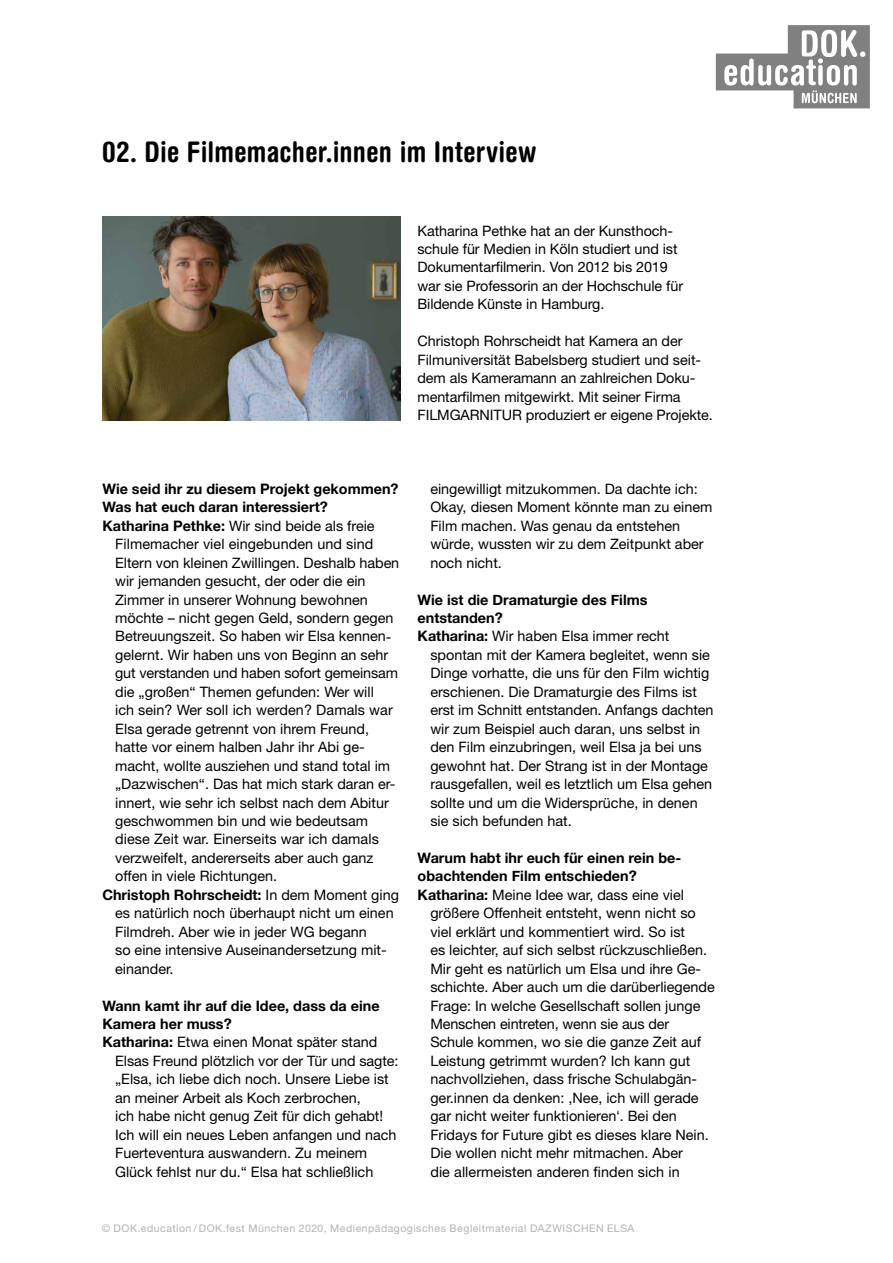
<style>
.page{position:relative;width:893px;height:1263px;background:#fff}
.page>*{position:absolute;margin:0;border:0;box-sizing:border-box;transform-origin:0 0}
.t1{font:700 condensed 28.5px "Helvetica Rounded LT Std";letter-spacing:.01em;color:#000}
.t2{font:14.4px/18.5px "Helvetica Neue LT Std";color:#000}
.t3{font:700 14.4px/18.5px "Helvetica Neue";color:#000}
.t4{font:10.5px "Helvetica Neue LT Std";letter-spacing:.045em;color:#b3b2b2}
.s1{font-family:"Helvetica Neue";font-weight:700}
.s2{font-family:"Helvetica Neue LT Std";font-weight:400}
.s3{font-family:"Helvetica LT Std"}
</style>
<div class="page">
<svg style="left:716px;top:25px;width:154px;height:83px"></svg>
<img style="left:102px;top:217px;width:298px;height:203px">
<h1 class="t1" style="left:102px;top:134px;width:436px">02. Die Filmemacher.innen im Interview</h1>
<p class="t2" style="left:417px;top:221px;width:267px">Katharina Pethke hat an der Kunsthoch&shy;schule für Medien in Köln studiert und ist Dokumentarfilmerin. Von 2012 bis 2019 war sie Professorin an der Hochschule für Bildende Künste in Hamburg.</p>
<p class="t2" style="left:417px;top:332px;width:297px">Christoph Rohrscheidt hat Kamera an der Filmuniversität Babelsberg studiert und seit&shy;dem als Kameramann an zahlreichen Doku&shy;mentarfilmen mitgewirkt. Mit seiner Firma FILMGARNITUR produziert er eigene Projekte.</p>
<p class="t3" style="left:102px;top:479px;width:298px">Wie seid ihr zu diesem Projekt gekommen?<br>Was hat euch daran interessiert?</p>
<p class="t2" style="left:115px;top:516px;width:286px;text-indent:-13px"><span class="s1">Katharina Pethke:</span> Wir sind beide als freie Filmemacher viel eingebunden und sind Eltern von kleinen Zwillingen. Deshalb haben wir jemanden gesucht, der oder die ein Zimmer in unserer Wohnung bewohnen möchte – nicht gegen Geld, sondern gegen Betreuungszeit. So haben wir Elsa kennen&shy;gelernt. Wir haben uns von Beginn an sehr gut verstanden und haben sofort gemeinsam die „großen“ Themen gefunden: Wer will<br>ich sein? Wer soll ich werden? Damals war Elsa gerade getrennt von ihrem Freund, hatte vor einem halben Jahr ihr Abi ge&shy;macht, wollte ausziehen und stand total im „Dazwischen“. Das hat mich stark daran er&shy;innert, wie sehr ich selbst nach dem Abitur geschwommen bin und wie bedeutsam diese Zeit war. Einerseits war ich damals verzweifelt, andererseits aber auch ganz offen in viele Richtungen.</p>
<p class="t3" style="left:102px;top:885px;width:298px">Christoph Rohrscheidt: <span class="s2">In dem Moment ging</span></p>
<p class="t2" style="left:115px;top:904px;width:280px">es natürlich noch überhaupt nicht um einen Filmdreh. Aber wie in jeder WG begann<br>so eine intensive Auseinandersetzung mit&shy;einander.</p>
<p class="t3" style="left:102px;top:996px;width:279px">Wann kamt ihr auf die Idee, dass da eine<br>Kamera her muss?</p>
<p class="t2" style="left:115px;top:1033px;width:285px;text-indent:-13px"><span class="s1">Katharina:</span> Etwa einen Monat später stand Elsas Freund plötzlich vor der Tür und sagte: „Elsa, ich liebe dich noch. Unsere Liebe ist an meiner Arbeit als Koch zerbrochen,<br>ich habe nicht genug Zeit für dich gehabt!<br>Ich will ein neues Leben anfangen und nach Fuerteventura auswandern. Zu meinem Glück fehlst nur du.“ Elsa hat schließlich</p>
<p class="t2" style="left:430px;top:479px;width:283px">eingewilligt mitzukommen. Da dachte ich:<br>Okay, diesen Moment könnte man zu einem Film machen. Was genau da entstehen würde, wussten wir zu dem Zeitpunkt aber noch nicht.</p>
<p class="t3" style="left:418px;top:590px;width:231px">Wie ist die Dramaturgie des Films entstanden?</p>
<p class="t2" style="left:430px;top:627px;width:285px;text-indent:-13px"><span class="s1">Katharina:</span> Wir haben Elsa immer recht spontan mit der Kamera begleitet, wenn sie Dinge vorhatte, die uns für den Film wichtig erschienen. Die Dramaturgie des Films ist erst im Schnitt entstanden. Anfangs dachten wir zum Beispiel auch daran, uns selbst in den Film einzubringen, weil Elsa ja bei uns gewohnt hat. Der Strang ist in der Montage rausgefallen, weil es letztlich um Elsa gehen sollte und um die Widersprüche, in denen sie sich befunden hat.</p>
<p class="t3" style="left:418px;top:848px;width:265px">Warum habt ihr euch für einen rein be&shy;obachtenden Film entschieden?</p>
<p class="t2" style="left:430px;top:885px;width:286px;text-indent:-13px"><span class="s1">Katharina:</span> Meine Idee war, dass eine viel größere Offenheit entsteht, wenn nicht so viel erklärt und kommentiert wird. So ist<br>es leichter, auf sich selbst rückzuschließen.<br>Mir geht es natürlich um Elsa und ihre Ge&shy;schichte. Aber auch um die darüberliegende Frage: In welche Gesellschaft sollen junge Menschen eintreten, wenn sie aus der Schule kommen, wo sie die ganze Zeit auf Leistung getrimmt wurden? Ich kann gut nachvollziehen, dass frische Schulabgän&shy;ger.innen da denken: ‚Nee, ich will gerade gar nicht weiter funktionieren<span class="s3">‘</span>. Bei den Fridays for Future gibt es dieses klare Nein.<br>Die wollen nicht mehr mitmachen. Aber<br>die allermeisten anderen finden sich in</p>
<p class="t4" style="left:102px;top:1222px;width:534px">© DOK.education / DOK.fest München 2020, Medienpädagogisches Begleitmaterial DAZWISCHEN ELSA</p>
</div>
